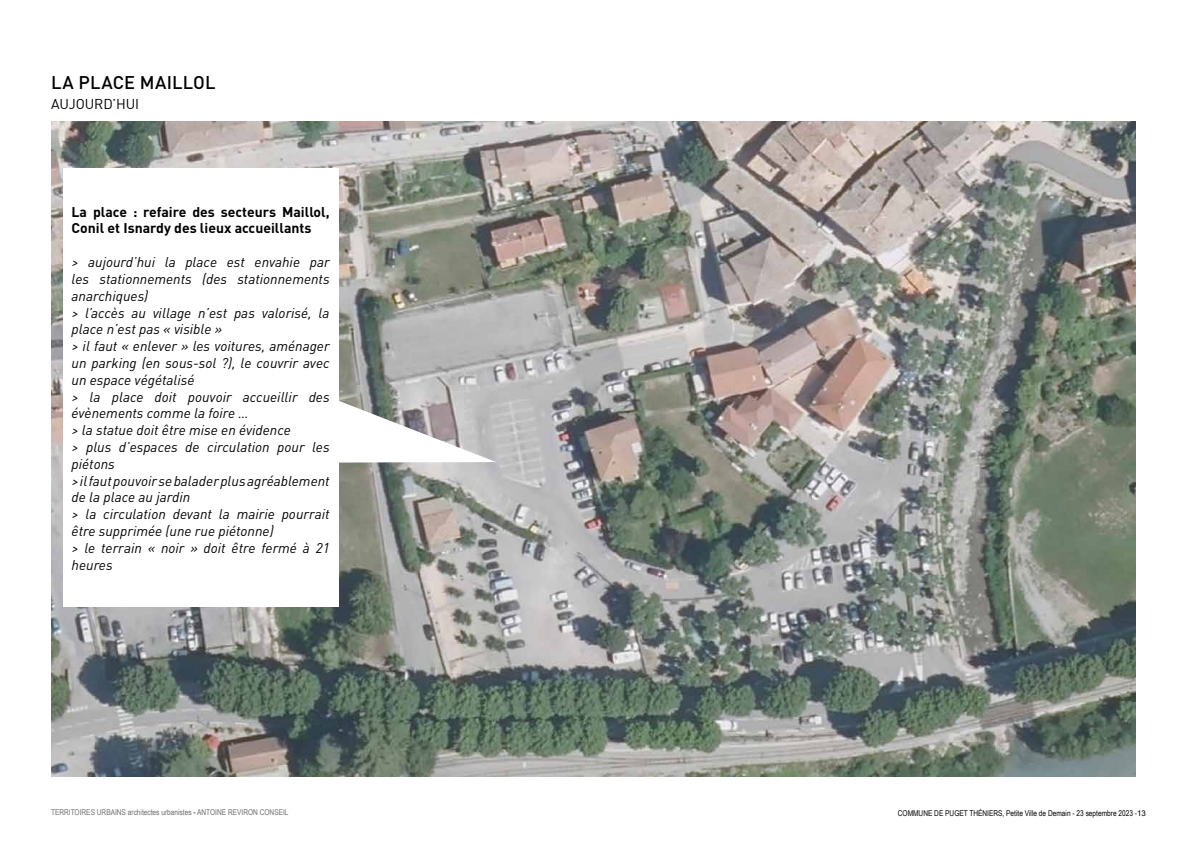
<style>
.page{position:relative;width:1191px;height:842px;background:#fff}
.page>*{position:absolute;margin:0;border:0;box-sizing:border-box;transform-origin:0 0}
.t1{font:500 18.2px "DIN Pro";letter-spacing:.005em;color:#000}
.t2{font:italic 14px/16.8px "DIN";color:#000}
.t3{font:700 14px/16.8px "DIN Pro";color:#000}
.t4{font:14px "DIN Alternate";letter-spacing:-.01em;color:#000}
.t5{font:8px "Arial Narrow";color:#6d6e71}
.t6{font:8px "Arial Narrow";color:#000}
.s1{color:#000}
.s2{font-family:"Arial"}
</style>
<div class="page">
<img style="left:51px;top:121px;width:1084px;height:656px">
<div style="left:63px;top:169px;width:275px;height:438px;background:#fff"></div>
<svg style="left:338px;top:400px;width:158px;height:63px"></svg>
<h1 class="t1" style="left:51px;top:70px;width:166px">LA PLACE MAILLOL</h1>
<p class="t4" style="left:51px;top:95px;width:90px">AUJOURD’HUI</p>
<p class="t3" style="left:72px;top:203px;width:259px">La place : refaire des secteurs Maillol,<br>Conil et Isnardy des lieux accueillants</p>
<p class="t2" style="left:72px;top:253px;width:259px">&gt; aujourd’hui la place est envahie par les stationnements (des stationnements anarchiques)<br>&gt; l’accès au village n’est pas valorisé, la place n’est pas « visible »<br>&gt; il faut « enlever » les voitures, aménager un parking (en sous-sol ?), le couvrir avec un espace végétalisé<br>&gt; la place doit pouvoir accueillir des évènements comme la foire …<br>&gt; la statue doit être mise en évidence<br>&gt; plus d’espaces de circulation pour les piétons<br>&gt; il faut pouvoir se balader plus agréablement de la place au jardin<br>&gt; la circulation devant la mairie pourrait être supprimée (une rue piétonne)<br>&gt; le terrain « noir » doit être fermé à 21 heures</p>
<p class="t5" style="left:51px;top:807px;width:14px">TERRIT</p>
<p class="t5" style="left:75px;top:807px;width:215px">OIRES URBAINS architectes urbanistes <span class="s1">-</span> Antoine Reviron Conseil</p>
<p class="t6" style="left:898px;top:807px;width:250px">COMMUNE DE puget théniers, Petite Ville de Demain - 23 septembre 2023 -<span class="s2">13</span></p>
</div>
